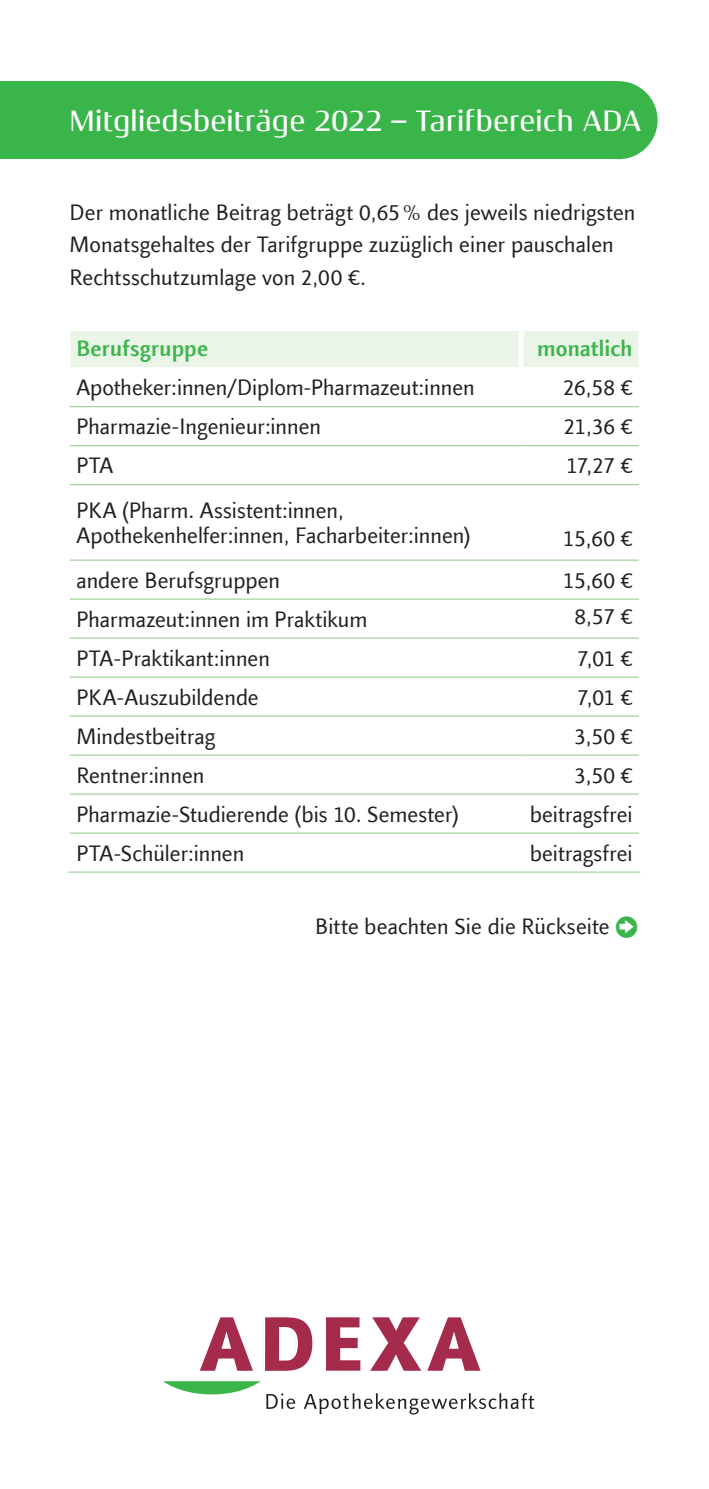
<style>
.page{position:relative;width:709px;height:1489px;background:#fff}
.page>*{position:absolute;margin:0;border:0;box-sizing:border-box;transform-origin:0 0}
.t1{font:500 30px "Xenois Semi Pro";letter-spacing:-.01em;color:#fff}
.t2{font:22.5px/32.5px "Finnegan LT Com";letter-spacing:.005em;color:#231f20}
.t3{font:500 22.5px "Finnegan LT Com";letter-spacing:.005em;color:#3ab54a}
</style>
<div class="page">
<div style="left:0;top:81px;width:617px;height:78px;background:#3ab54a"></div>
<div style="left:579px;top:81px;width:78px;height:78px;background:#3ab54a;border-radius:50%"></div>
<svg style="left:200px;top:1317px;width:53px;height:53px"></svg>
<svg style="left:265px;top:1317px;width:47px;height:54px"></svg>
<svg style="left:326px;top:1317px;width:34px;height:53px"></svg>
<svg style="left:370px;top:1317px;width:51px;height:53px"></svg>
<svg style="left:427px;top:1317px;width:53px;height:53px"></svg>
<svg style="left:163px;top:1381px;width:132px;height:27px"></svg>
<svg style="left:304px;top:1393px;width:230px;height:21px"></svg>
<div style="left:71px;top:331px;width:567px;height:36px;background:#eaf5e8"></div>
<div style="left:518px;top:331px;width:5px;height:36px;background:#fff"></div>
<hr style="left:70px;top:406px;width:451px;height:1px;background:#a3d39c">
<hr style="left:521px;top:406px;width:118px;height:1px;background:#a3d39c">
<hr style="left:70px;top:445px;width:451px;height:1px;background:#a3d39c">
<hr style="left:521px;top:445px;width:118px;height:1px;background:#a3d39c">
<hr style="left:70px;top:484px;width:451px;height:1px;background:#a3d39c">
<hr style="left:521px;top:484px;width:118px;height:1px;background:#a3d39c">
<hr style="left:70px;top:559px;width:451px;height:1px;background:#a3d39c">
<hr style="left:521px;top:559px;width:118px;height:1px;background:#a3d39c">
<hr style="left:70px;top:598px;width:451px;height:1px;background:#a3d39c">
<hr style="left:521px;top:598px;width:118px;height:1px;background:#a3d39c">
<hr style="left:70px;top:637px;width:451px;height:1px;background:#a3d39c">
<hr style="left:521px;top:637px;width:118px;height:1px;background:#a3d39c">
<hr style="left:70px;top:676px;width:451px;height:1px;background:#a3d39c">
<hr style="left:521px;top:676px;width:118px;height:1px;background:#a3d39c">
<hr style="left:70px;top:715px;width:451px;height:1px;background:#a3d39c">
<hr style="left:521px;top:715px;width:118px;height:1px;background:#a3d39c">
<hr style="left:70px;top:754px;width:451px;height:1px;background:#a3d39c">
<hr style="left:521px;top:754px;width:118px;height:1px;background:#a3d39c">
<hr style="left:70px;top:793px;width:451px;height:1px;background:#a3d39c">
<hr style="left:521px;top:793px;width:118px;height:1px;background:#a3d39c">
<hr style="left:70px;top:832px;width:451px;height:1px;background:#a3d39c">
<hr style="left:521px;top:832px;width:118px;height:1px;background:#a3d39c">
<hr style="left:69px;top:871px;width:452px;height:1px;background:#a3d39c">
<hr style="left:521px;top:871px;width:119px;height:1px;background:#a3d39c">
<h1 class="t1" style="left:69px;top:104px;width:574px">Mitgliedsbeiträge 2022 – Tarifbereich ADA</h1>
<p class="t2" style="left:69px;top:196px;width:567px">Der monatliche Beitrag beträgt 0,65% des jeweils niedrigsten<br>Monatsgehaltes der Tarifgruppe zuzüglich einer pauschalen<br>Rechtsschutzumlage von 2,00 €.</p>
<p class="t3" style="left:76px;top:335px;width:133px">Berufsgruppe</p>
<p class="t3" style="left:537px;top:335px;width:97px">monatlich</p>
<p class="t2" style="left:76px;top:372px;width:400px">Apotheker:innen/Diplom-Pharmazeut:innen</p>
<p class="t2" style="left:563px;top:372px;width:71px">26,58 €</p>
<p class="t2" style="left:76px;top:410px;width:246px">Pharmazie-Ingenieur:innen</p>
<p class="t2" style="left:564px;top:410px;width:70px">21,36 €</p>
<p class="t2" style="left:76px;top:449px;width:38px">PTA</p>
<p class="t2" style="left:566px;top:449px;width:68px">17,27 €</p>
<p class="t2" style="left:76px;top:498px;width:395px;line-height:25px">PKA (Pharm. Assistent:innen,<br>Apothekenhelfer:innen, Facharbeiter:innen)</p>
<p class="t2" style="left:563px;top:522px;width:71px">15,60 €</p>
<p class="t2" style="left:76px;top:564px;width:205px">andere Berufsgruppen</p>
<p class="t2" style="left:563px;top:564px;width:71px">15,60 €</p>
<p class="t2" style="left:76px;top:603px;width:292px">Pharmazeut:innen im Praktikum</p>
<p class="t2" style="left:574px;top:600px;width:60px">8,57 €</p>
<p class="t2" style="left:76px;top:642px;width:195px">PTA-Praktikant:innen</p>
<p class="t2" style="left:577px;top:642px;width:57px">7,01 €</p>
<p class="t2" style="left:76px;top:681px;width:184px">PKA-Auszubildende</p>
<p class="t2" style="left:577px;top:681px;width:57px">7,01 €</p>
<p class="t2" style="left:76px;top:720px;width:141px">Mindestbeitrag</p>
<p class="t2" style="left:574px;top:720px;width:59px">3,50 €</p>
<p class="t2" style="left:76px;top:759px;width:129px">Rentner:innen</p>
<p class="t2" style="left:574px;top:759px;width:59px">3,50 €</p>
<p class="t2" style="left:76px;top:798px;width:384px">Pharmazie-Studierende (bis 10. Semester)</p>
<p class="t2" style="left:530px;top:798px;width:104px">beitragsfrei</p>
<p class="t2" style="left:76px;top:837px;width:169px">PTA-Schüler:innen</p>
<p class="t2" style="left:530px;top:837px;width:104px">beitragsfrei</p>
<p class="t2" style="left:315px;top:910px;width:296px">Bitte beachten Sie die Rückseite</p>
</div>
